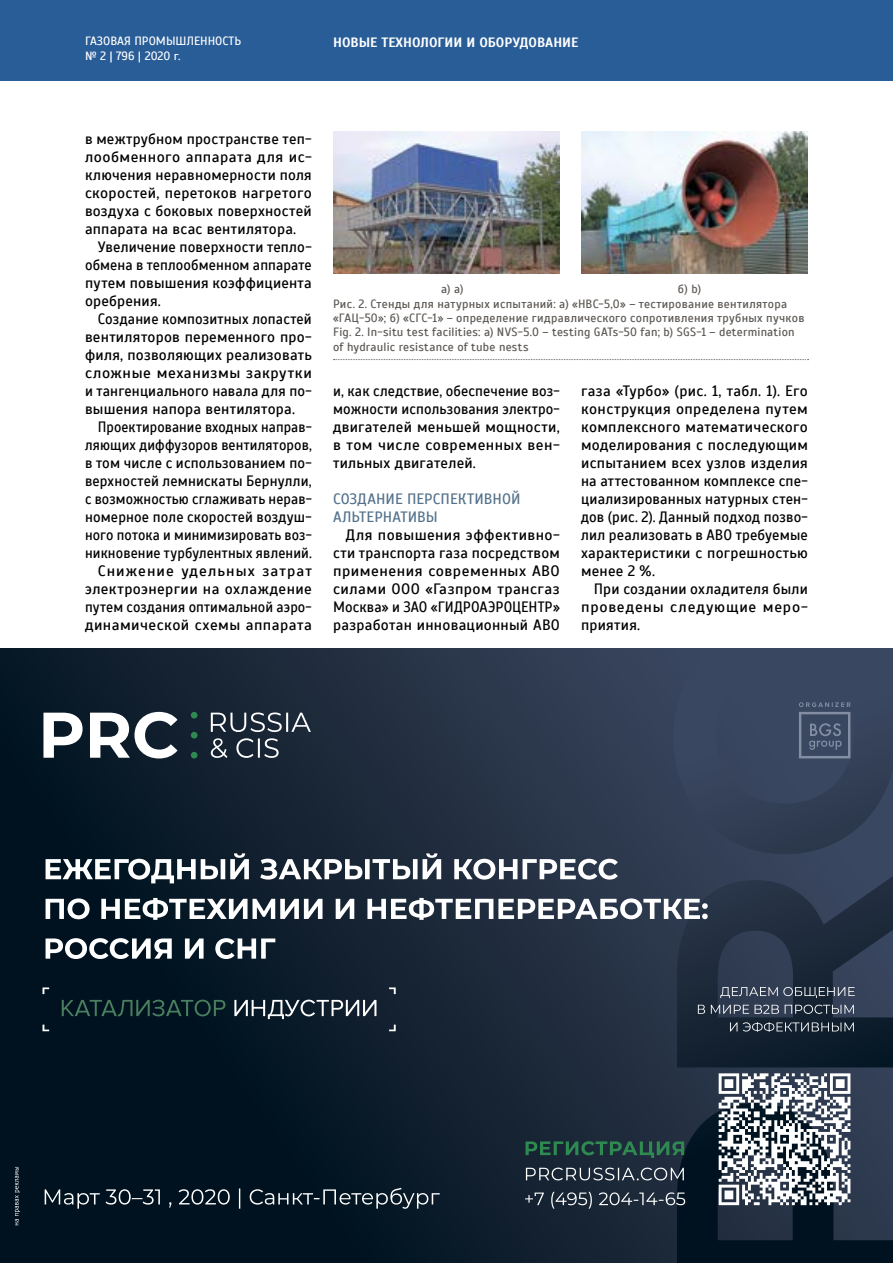
<style>
.page{position:relative;width:893px;height:1263px;background:#fff}
.page>*{position:absolute;margin:0;border:0;box-sizing:border-box;transform-origin:0 0}
.t1{font:15px/18px "Scada";letter-spacing:.015em;color:#000;text-align:justify}
.t2{font:15px/18px "Scada";letter-spacing:.015em;color:#000;text-align:right;scale:.93 1}
.t3{font:15px/18px "Scada";letter-spacing:.015em;color:#000;text-align:justify;scale:.96 1}
.t4{font:15px/18px "Scada";letter-spacing:.015em;color:#000;text-align:justify;scale:.95 1}
.t5{font:15px/18px "Scada";letter-spacing:.005em;color:#54728b}
.t6{font:700 13.5px "Scada";color:#fff}
.t7{font:12px/14.4px "Scada";letter-spacing:.02em;color:#5b5753}
.t8{font:12px/14.4px "Scada";color:#fff}
</style>
<div class="page">
<div style="left:0;top:0;width:893px;height:81px;background:#295d97"></div>
<svg style="left:333px;top:359px;width:475px;height:1px"></svg>
<img style="left:581px;top:132px;width:227px;height:142px">
<img style="left:333px;top:132px;width:227px;height:142px">
<svg style="left:0;top:648px;width:673px;height:615px;background:#122131"></svg>
<svg style="left:673px;top:648px;width:220px;height:615px;background:#29364b"></svg>
<svg style="left:719px;top:1073px;width:131px;height:132px"></svg>
<svg style="left:43px;top:712px;width:134px;height:46px"></svg>
<svg style="left:191px;top:712px;width:6px;height:6px"></svg>
<svg style="left:191px;top:732px;width:6px;height:6px"></svg>
<svg style="left:191px;top:752px;width:6px;height:6px"></svg>
<svg style="left:211px;top:712px;width:100px;height:20px;background:#525c68"></svg>
<svg style="left:211px;top:738px;width:68px;height:20px"></svg>
<svg style="left:799px;top:702px;width:51px;height:56px;background:#4d5a72"></svg>
<svg style="left:698px;top:987px;width:157px;height:45px;background:#3d4958"></svg>
<svg style="left:45px;top:1188px;width:395px;height:21px;background:#293843"></svg>
<svg style="left:526px;top:1141px;width:158px;height:17px;background:#234d42"></svg>
<svg style="left:525px;top:1167px;width:160px;height:42px;background:#384451"></svg>
<svg style="left:46px;top:853px;width:662px;height:106px"></svg>
<svg style="left:43px;top:987px;width:6px;height:7px"></svg>
<svg style="left:43px;top:1024px;width:6px;height:7px"></svg>
<svg style="left:389px;top:987px;width:7px;height:7px"></svg>
<svg style="left:389px;top:1024px;width:7px;height:7px"></svg>
<svg style="left:62px;top:1000px;width:163px;height:16px;background:#163432"></svg>
<svg style="left:234px;top:1000px;width:142px;height:19px"></svg>
<svg style="left:15px;top:1167px;width:5px;height:58px"></svg>
<p class="t8" style="left:85px;top:34px;width:158px">ГАЗОВАЯ ПРОМЫШЛЕННОСТЬ № 2 | 796 | 2020 г.</p>
<p class="t6" style="left:333px;top:34px;width:247px">НОВЫЕ ТЕХНОЛОГИИ И ОБОРУДОВАНИЕ</p>
<p class="t1" style="left:85px;top:130px;width:228px">в межтрубном пространстве теп&shy;лообменного аппарата для ис&shy;ключения неравномерности поля скоростей, перетоков нагретого воздуха с боковых поверхностей аппарата на всас вентилятора.</p>
<p class="t1" style="left:85px;top:238px;width:228px;text-indent:13px">Увеличение поверхности тепло&shy;обмена в теплообменном аппарате путем повышения коэффициента оребрения.</p>
<p class="t3" style="left:85px;top:310px;width:238px;text-indent:13px">Создание композитных лопастей вентиляторов переменного про&shy;филя, позволяющих реализовать сложные механизмы закрутки и тангенциального навала для по&shy;вышения напора вентилятора.</p>
<p class="t2" style="left:85px;top:418px;width:245px">Проектирование входных направ&shy;ляющих диффузоров вентиляторов, в том числе с использованием по&shy;верхностей лемнискаты Бернулли, с возможностью сглаживать нерав&shy;номерное поле скоростей воздуш&shy;ного потока и минимизировать воз&shy;никновение турбулентных явлений.<br>Снижение удельных затрат электроэнергии на охлаждение путем создания оптимальной аэро&shy;динамической схемы аппарата</p>
<p class="t7" style="left:333px;top:282px;width:473px;text-indent:345px">б) b)<br>Рис. 2. Стенды для натурных испытаний: а) «НВС-5,0» – тестирование вентилятора «ГАЦ-50»; б) «СГС-1» – определение гидравлического сопротивления трубных пучков Fig. 2. In-situ test facilities: a) NVS-5.0 – testing GATs-50 fan; b) SGS-1 – determination of hydraulic resistance of tube nests</p>
<p class="t7" style="left:441px;top:282px;width:24px">a) a)</p>
<p class="t4" style="left:333px;top:382px;width:240px">и, как следствие, обеспечение воз&shy;можности использования электро&shy;двигателей меньшей мощности, в том числе современных вен&shy;тильных двигателей.</p>
<p class="t5" style="left:333px;top:490px;width:189px">СОЗДАНИЕ ПЕРСПЕКТИВНОЙ<br>АЛЬТЕРНАТИВЫ</p>
<p class="t1" style="left:333px;top:526px;width:228px;text-indent:13px">Для повышения эффективно&shy;сти транспорта газа посредством применения современных АВО силами ООО «Газпром трансгаз Москва» и ЗАО «ГИДРОАЭРОЦЕНТР» разработан инновационный АВО</p>
<p class="t1" style="left:581px;top:382px;width:228px">газа «Турбо» (рис. 1, табл. 1). Его конструкция определена путем комплексного математического моделирования с последующим испытанием всех узлов изделия на аттестованном комплексе спе&shy;циализированных натурных стен&shy;дов (рис. 2). Данный подход позво&shy;лил реализовать в АВО требуемые характеристики с погрешностью менее 2 %.</p>
<p class="t1" style="left:581px;top:580px;width:228px;text-indent:13px">При создании охладителя были проведены следующие меро&shy;приятия.</p>
</div>
